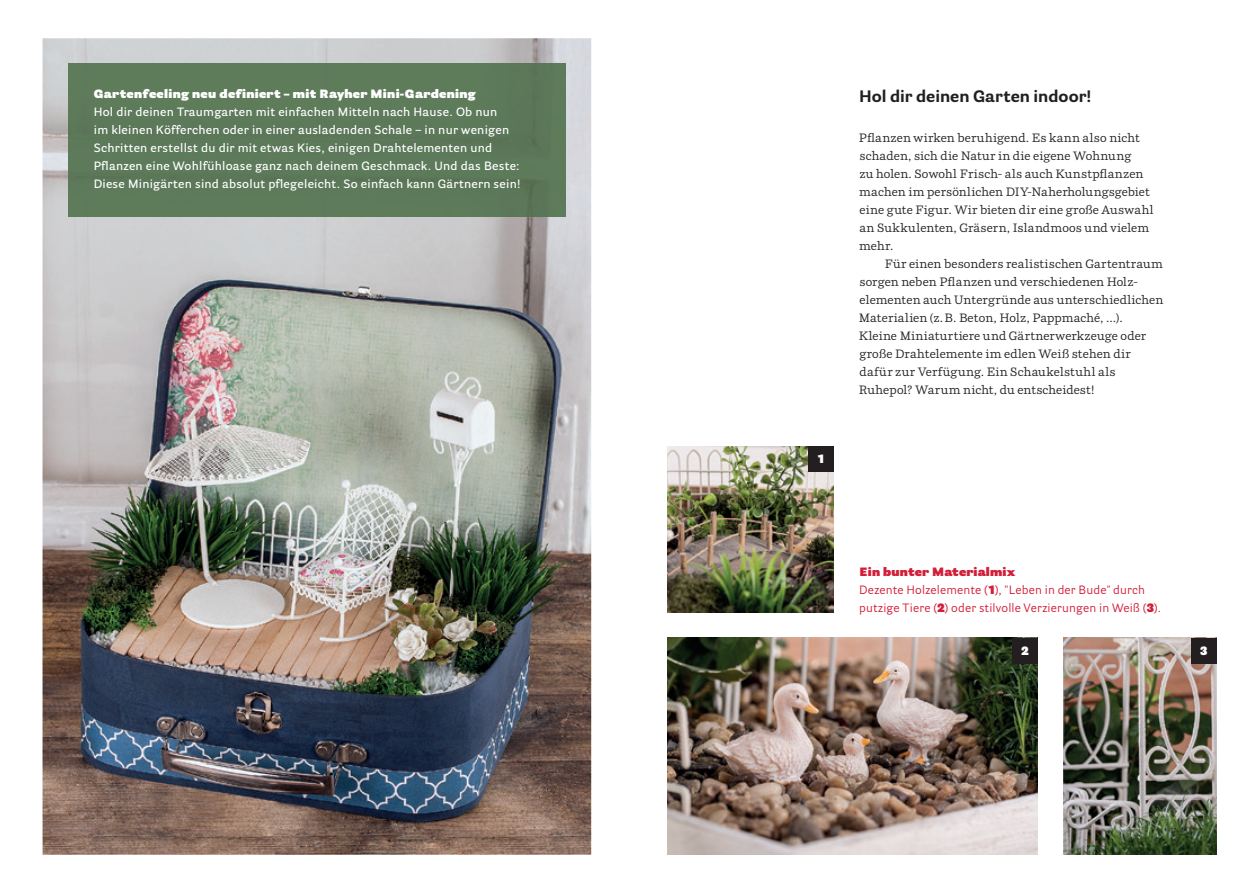
<style>
.page{position:relative;width:1259px;height:893px;background:#fff}
.page>*{position:absolute;margin:0;border:0;box-sizing:border-box;transform-origin:0 0}
.t1{font:700 16.5px "Parry Grotesque Pro";color:#231f20}
.t2{font:12px/18px "Parry Pro";letter-spacing:.01em;color:#231f20}
.t3{font:600 12px/18px "Parry Grotesque Pro";letter-spacing:.02em;color:#fff}
.t4{font:12px/18px "Parry Grotesque Pro";letter-spacing:.015em;color:#d21e38}
.t5{font:900 12px "Parry Grotesque Pro";letter-spacing:.025em;color:#fff}
.s1{font-weight:900}
</style>
<div class="page">
<img style="left:43px;top:38px;width:548px;height:817px">
<img style="left:1063px;top:638px;width:153px;height:217px">
<div style="left:1191px;top:638px;width:25px;height:25px;background:#231f20"></div>
<img style="left:668px;top:638px;width:369px;height:217px">
<div style="left:1012px;top:638px;width:25px;height:25px;background:#231f20"></div>
<img style="left:668px;top:446px;width:165px;height:166px">
<div style="left:808px;top:446px;width:25px;height:26px;background:#231f20"></div>
<div style="left:68px;top:64px;width:498px;height:153px;background:#5d7a5a"></div>
<p class="t5" style="left:94px;top:86px;width:383px">Gartenfeeling neu definiert – mit Rayher Mini-Gardening</p>
<p class="t3" style="left:94px;top:103px;width:428px">Hol dir deinen Traumgarten mit einfachen Mitteln nach Hause. Ob nun<br>im kleinen Köfferchen oder in einer ausladenden Schale – in nur wenigen Schritten erstellst du dir mit etwas Kies, einigen Drahtelementen und Pflanzen eine Wohlfühloase ganz nach deinem Geschmack. Und das Beste:<br>Diese Minigärten sind absolut pflegeleicht. So einfach kann Gärtnern sein!</p>
<p class="t5" style="left:817px;top:450px;width:8px">1</p>
<h1 class="t1" style="left:859px;top:84px;width:234px">Hol dir deinen Garten indoor!</h1>
<p class="t2" style="left:858px;top:129px;width:297px">Pflanzen wirken beruhigend. Es kann also nicht schaden, sich die Natur in die eigene Wohnung<br>zu holen. Sowohl Frisch- als auch Kunst pflanzen machen im persönlichen DIY-Naherholungsgebiet eine gute Figur. Wir bieten dir eine große Auswahl an Sukkulenten, Gräsern, Islandmoos und vielem mehr.</p>
<p class="t2" style="left:858px;top:255px;width:306px;text-indent:26px">Für einen besonders realistischen Gartentraum sorgen neben Pflanzen und verschiedenen Holz&shy;elementen auch Untergründe aus unterschiedlichen Materialien (z. B. Beton, Holz, Pappmaché, …).<br>Kleine Miniaturtiere und Gärtnerwerkzeuge oder große Drahtelemente im edlen Weiß stehen dir dafür zur Verfügung. Ein Schaukelstuhl als Ruhepol? Warum nicht, du entscheidest!</p>
<p class="t4" style="left:859px;top:563px;width:303px"><span class="s1">Ein bunter Materialmix<br></span>Dezente Holzelemente (<span class="s1">1</span>), "Leben in der Bude" durch putzige Tiere (<span class="s1">2</span>) oder stilvolle Verzierungen in Weiß (<span class="s1">3</span>).</p>
<p class="t5" style="left:1021px;top:642px;width:9px">2</p>
<p class="t5" style="left:1200px;top:642px;width:9px">3</p>
</div>
